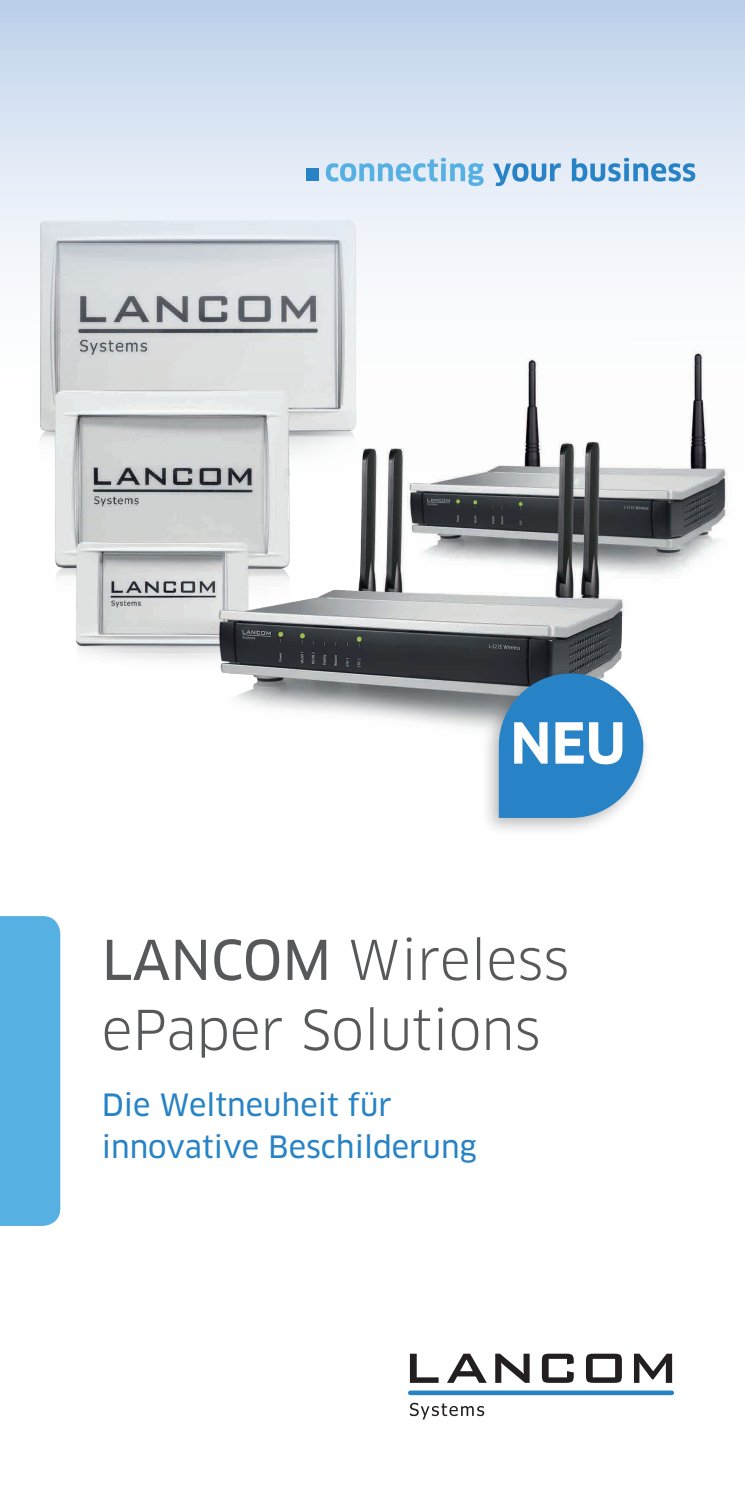
<style>
.page{position:relative;width:745px;height:1489px;background:#fff}
.page>*{position:absolute;margin:0;border:0;box-sizing:border-box;transform-origin:0 0}
.t1{font:700 55.25px "Clan OT";color:#fff}
.t2{font:53.5px/70px "Clan OT";color:#57585a}
.t3{font:30px/41.2px "Clan OT News";color:#2783c5}
.s1{font-family:"Clan OT News"}
</style>
<div class="page">
<img style="left:55px;top:471px;width:673px;height:257px">
<svg style="left:0;top:0;width:744px;height:471px"></svg>
<svg style="left:408px;top:1390px;width:265px;height:4px"></svg>
<svg style="left:409px;top:1353px;width:29px;height:29px"></svg>
<svg style="left:447px;top:1353px;width:39px;height:29px"></svg>
<svg style="left:495px;top:1353px;width:34px;height:29px"></svg>
<svg style="left:541px;top:1353px;width:32px;height:29px"></svg>
<svg style="left:586px;top:1353px;width:35px;height:29px"></svg>
<svg style="left:634px;top:1353px;width:37px;height:29px"></svg>
<svg style="left:409px;top:1402px;width:75px;height:17px"></svg>
<div style="left:0;top:916px;width:60px;height:309px;background:#57b0e2"></div>
<svg style="left:492px;top:163px;width:68px;height:23px;background:#97c1e2"></svg>
<svg style="left:571px;top:158px;width:123px;height:23px;background:#91bde0"></svg>
<div style="left:306px;top:169px;width:12px;height:12px;background:#2783c5"></div>
<svg style="left:325px;top:158px;width:158px;height:28px;background:#b1d6ef"></svg>
<div style="left:479px;top:664px;width:172px;height:172px;background:#231f20;opacity:.3"></div>
<div style="left:498px;top:673px;width:145px;height:144px;background:#2783c5;border-radius:72px"></div>
<h1 class="t1" style="left:510px;top:711px;width:117px">NEU</h1>
<h2 class="t2" style="left:102px;top:925px;width:469px"><span class="s1">LANCOM</span> Wireless ePaper Solutions</h2>
<p class="t3" style="left:102px;top:1084px;width:376px">Die Weltneuheit für innovative Beschilderung</p>
</div>
